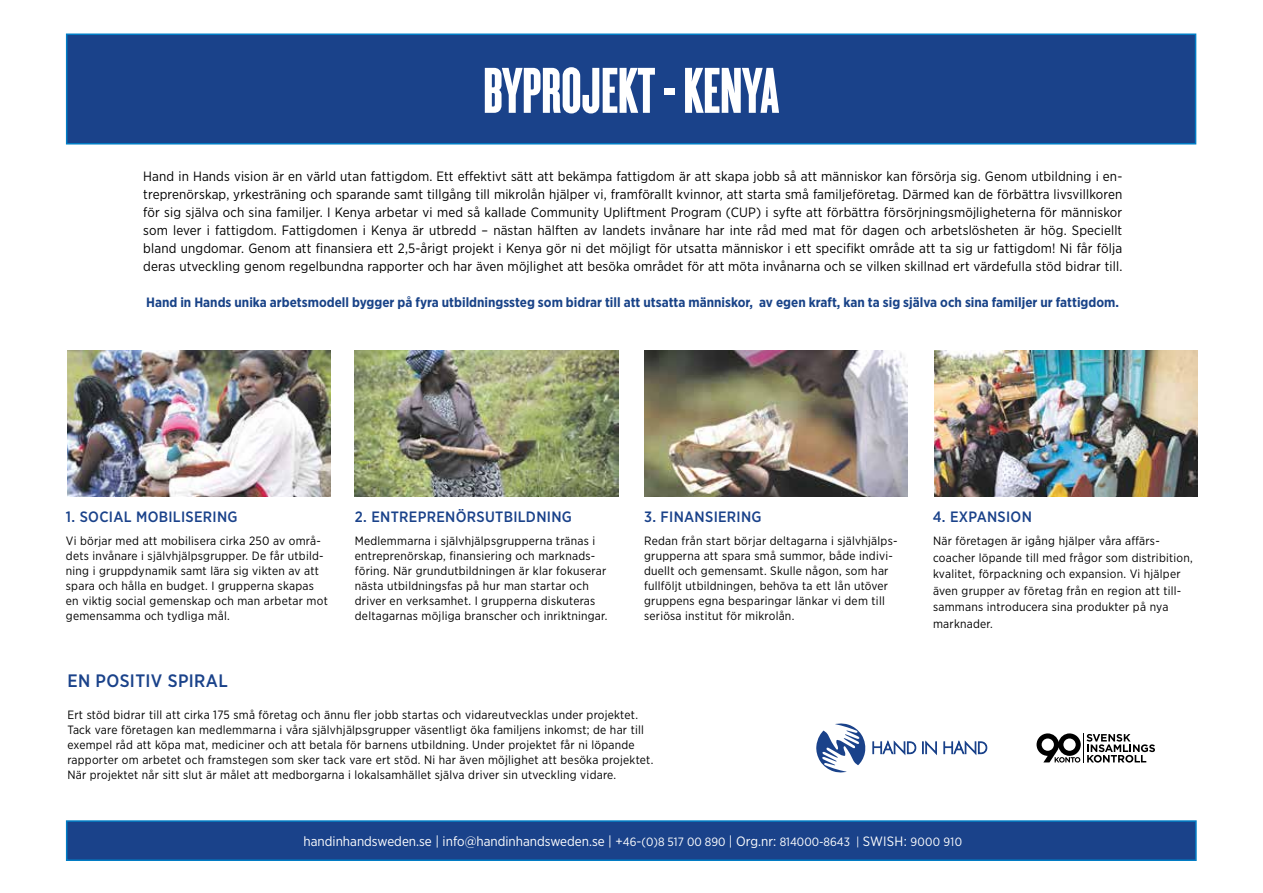
<style>
.page{position:relative;width:1263px;height:893px;background:#fff}
.page>*{position:absolute;margin:0;border:0;box-sizing:border-box;transform-origin:0 0}
.t1{font:67.5px "Cyclone Layers Background";color:#fff}
.t2{font:500 18px "Gotham Narrow";letter-spacing:.02em;color:#1a428a}
.t3{font:500 15px "Gotham Narrow";letter-spacing:.02em;color:#1a428a}
.t4{font:13.5px/18px "Gotham Narrow";letter-spacing:.01em;color:#000;text-align:justify}
.t5{font:700 13.5px "Gotham Narrow";color:#194388}
.t6{font:13.5px "Gotham Narrow";color:#fff}
.t7{font:12px/15px "Gotham Narrow";letter-spacing:.02em;color:#000}
.s1{font-size:12px}
</style>
<div class="page">
<img style="left:644px;top:351px;width:264px;height:145px">
<img style="left:67px;top:351px;width:264px;height:145px">
<div style="left:66px;top:34px;width:1130px;height:111px;background:#1a428a;border:2px solid #007dc5"></div>
<div style="left:66px;top:820px;width:1131px;height:41px;background:#1a428a;border:2px solid #007dc5"></div>
<img style="left:934px;top:351px;width:264px;height:145px">
<img style="left:355px;top:351px;width:263px;height:145px">
<svg style="left:816px;top:723px;width:50px;height:50px"></svg>
<svg style="left:872px;top:740px;width:44px;height:15px"></svg>
<svg style="left:922px;top:740px;width:15px;height:15px"></svg>
<svg style="left:943px;top:740px;width:44px;height:15px"></svg>
<svg style="left:1036px;top:733px;width:119px;height:30px"></svg>
<h1 class="t1" style="left:483px;top:44px;width:297px">BYPROJEKT - KENYA</h1>
<p class="t4" style="left:143px;top:167px;width:980px">Hand in Hands vision är en värld utan fattigdom. Ett effektivt sätt att bekämpa fattigdom är att skapa jobb så att människor kan försörja sig. Genom utbildning i en&shy;treprenörskap, yrkesträning och sparande samt tillgång till mikrolån hjälper vi, framförallt kvinnor, att starta små familjeföretag. Därmed kan de förbättra livsvillkoren för sig själva och sina familjer. I Kenya arbetar vi med så kallade Community Upliftment Program (CUP) i syfte att förbättra försörjningsmöjligheterna för människor som lever i fattigdom. Fattigdomen i Kenya är utbredd – nästan hälften av landets invånare har inte råd med mat för dagen och arbetslösheten är hög. Speciellt bland ungdomar. Genom att finansiera ett 2,5-årigt projekt i Kenya gör ni det möjligt för utsatta människor i ett specifikt område att ta sig ur fattigdom! Ni får följa deras utveckling genom regelbundna rapporter och har även möjlighet att besöka området för att möta invånarna och se vilken skillnad ert värdefulla stöd bidrar till.</p>
<p class="t5" style="left:146px;top:294px;width:974px">Hand in Hands unika arbetsmodell bygger på fyra utbildningssteg som bidrar till att utsatta människor, av egen kraft, kan ta sig själva och sina familjer ur fattigdom.</p>
<p class="t3" style="left:66px;top:507px;width:173px">1. SOCIAL MOBILISERING</p>
<p class="t3" style="left:355px;top:507px;width:219px">2. ENTREPRENÖRSUTBILDNING</p>
<p class="t7" style="left:66px;top:533px;width:263px">Vi börjar med att mobilisera cirka 250 av områ&shy;dets invånare i självhjälpsgrupper. De får utbild&shy;ning i gruppdynamik samt lära sig vikten av att spara och hålla en budget. I grupperna skapas en viktig social gemenskap och man arbetar mot gemensamma och tydliga mål.</p>
<p class="t7" style="left:355px;top:533px;width:254px">Medlemmarna i självhjälpsgrupperna tränas i entreprenörskap, finansiering och marknads&shy;föring. När grundutbildningen är klar fokuserar nästa utbildningsfas på hur man startar och driver en verksamhet. I grupperna diskuteras deltagarnas möjliga branscher och inriktningar.</p>
<p class="t3" style="left:644px;top:507px;width:119px">3. FINANSIERING</p>
<p class="t3" style="left:933px;top:507px;width:101px">4. EXPANSION</p>
<p class="t7" style="left:644px;top:533px;width:255px">Redan från start börjar deltagarna i självhjälps&shy;grupperna att spara små summor, både indivi&shy;duellt och gemensamt. Skulle någon, som har fullföljt utbildningen, behöva ta ett lån utöver gruppens egna besparingar länkar vi dem till seriösa institut för mikrolån.</p>
<p class="t7" style="left:933px;top:533px;width:261px;line-height:16.5px">När företagen är igång hjälper våra affärs&shy;coacher löpande till med frågor som distribition, kvalitet, förpackning och expansion. Vi hjälper även grupper av företag från en region att till&shy;sammans introducera sina produkter på nya marknader.</p>
<h2 class="t2" style="left:67px;top:670px;width:162px">EN POSITIV SPIRAL</h2>
<p class="t7" style="left:67px;top:707px;width:587px">Ert stöd bidrar till att cirka 175 små företag och ännu fler jobb startas och vidareutvecklas under projektet.<br>Tack vare företagen kan medlemmarna i våra självhjälpsgrupper väsentligt öka familjens inkomst; de har till exempel råd att köpa mat, mediciner och att betala för barnens utbildning. Under projektet får ni löpande rapporter om arbetet och framstegen som sker tack vare ert stöd. Ni har även möjlighet att besöka projektet.<br>När projektet når sitt slut är målet att medborgarna i lokalsamhället själva driver sin utveckling vidare.</p>
<p class="t6" style="left:304px;top:833px;width:660px">handinhandsweden.se | info@handinhandsweden.se | +<span class="s1">46</span>-<span class="s1">(0)8 517 00 890</span> | Org.nr: <span class="s1">814000-8643 |</span> SWISH: <span class="s1">9000 910</span></p>
</div>
